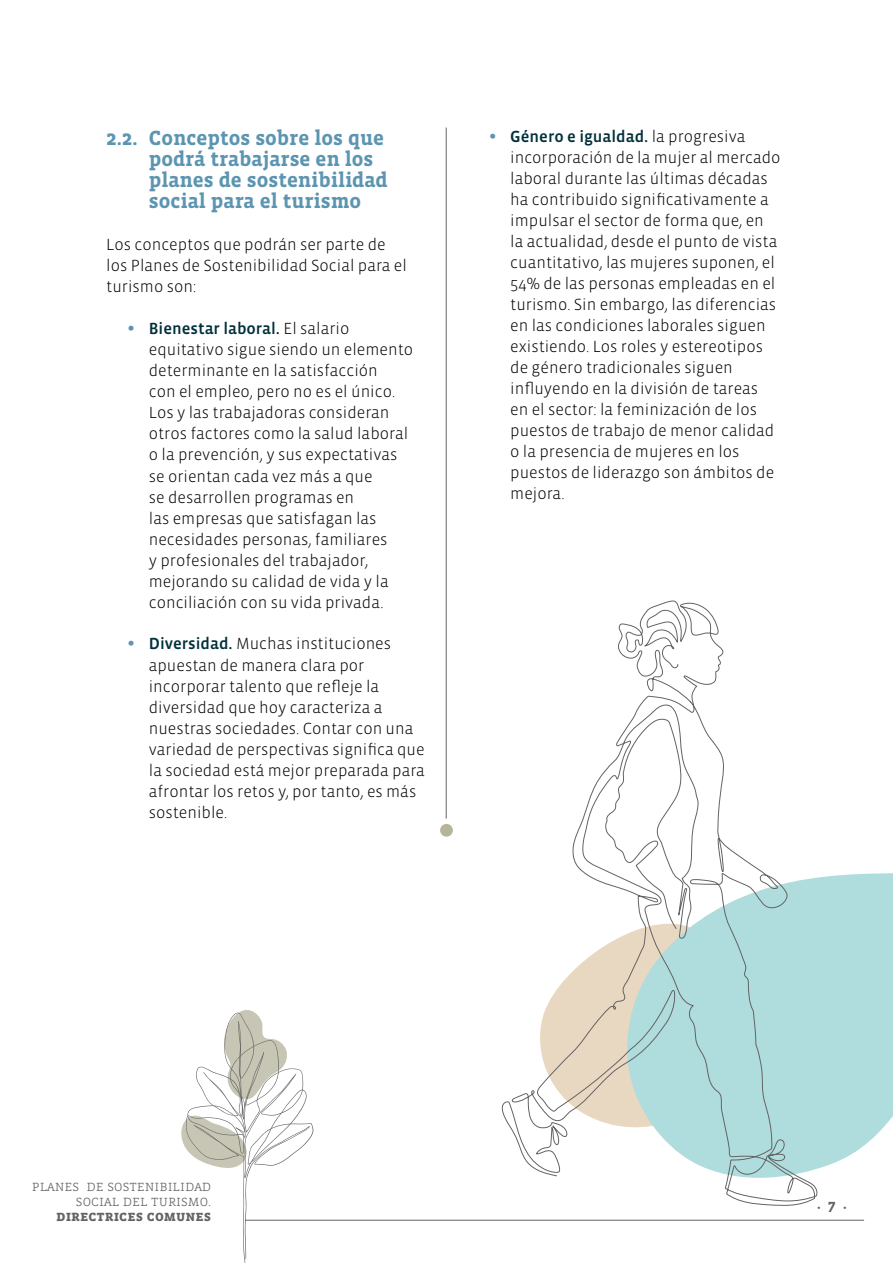
<style>
.page{position:relative;width:893px;height:1263px;background:#fff}
.page>*{position:absolute;margin:0;border:0;box-sizing:border-box;transform-origin:0 0}
.t1{font:700 21px/21px "Vista Slab OTCE";color:#5c95b1}
.t2{font:300 16.5px/21px "Vista Sans OTCE";color:#000}
.t3{font:300 15px/15px "Vista Slab OTCE";color:#646363;text-align:right}
.t4{font:700 15px "Vista Slab OTCE";color:#646363}
.s1{font-family:"Vista Slab OTCE";font-weight:700;font-size:21px;color:#5c95b1}
.s2{font-weight:500;color:#00303b}
</style>
<div class="page">
<hr style="left:245px;top:1220px;width:619px;height:1px;background:#646363">
<svg style="left:181px;top:1010px;width:133px;height:253px"></svg>
<hr style="left:446px;top:128px;width:1px;height:691px;background:#646363">
<div style="left:440px;top:824px;width:13px;height:13px;background:#b6b49b;border-radius:50%"></div>
<svg style="left:818px;top:873px;width:75px;height:296px;background:#b4dedf"></svg>
<svg style="left:501px;top:600px;width:317px;height:606px"></svg>
<p class="t1" style="left:149px;top:128px;width:241px;text-indent:-43px">2.2. Conceptos sobre los que podrá trabajarse en los planes de sostenibilidad social para el turismo</p>
<p class="t2" style="left:106px;top:234px;width:302px">Los conceptos que podrán ser parte de los Planes de Sostenibilidad Social para el turismo son:</p>
<p class="t2" style="left:149px;top:318px;width:266px;text-indent:-21px"><span class="s1">•</span> <span class="s2">Bienestar laboral.</span> El salario equitativo sigue siendo un elemento determinante en la satisfacción<br>con el empleo, pero no es el único.<br>Los y las trabajadoras consideran otros factores como la salud laboral o la prevención, y sus expectativas se orientan cada vez más a que<br>se desarrollen programas en<br>las empresas que satisfagan las necesidades personas, familiares<br>y profesionales del trabajador, mejorando su calidad de vida y la conciliación con su vida privada.</p>
<p class="t2" style="left:149px;top:633px;width:278px;text-indent:-21px"><span class="s1">•</span> <span class="s2">Diversidad.</span> Muchas instituciones apuestan de manera clara por incorporar talento que refleje la diversidad que hoy caracteriza a nuestras sociedades. Contar con una variedad de perspectivas significa que la sociedad está mejor preparada para afrontar los retos y, por tanto, es más sostenible.</p>
<p class="t2" style="left:510px;top:125px;width:272px;text-indent:-21px"><span class="s1">•</span> <span class="s2">Género e igualdad.</span> la progresiva incorporación de la mujer al mercado laboral durante las últimas décadas ha contribuido significativamente a impulsar el sector de forma que, en la actualidad, desde el punto de vista cuantitativo, las mujeres suponen, el 54% de las personas empleadas en el turismo. Sin embargo, las diferencias en las condiciones laborales siguen existiendo. Los roles y estereotipos de género tradicionales siguen influyendo en la división de tareas<br>en el sector: la feminización de los puestos de trabajo de menor calidad o la presencia de mujeres en los puestos de liderazgo son ámbitos de mejora.</p>
<p class="t3" style="left:32px;top:1178px;width:181px">planes de sostenibilidad social del turismo.</p>
<p class="t4" style="left:56px;top:1207px;width:156px">directrices comunes</p>
<p class="t4" style="left:817px;top:1198px;width:31px">· 7 ·</p>
</div>
